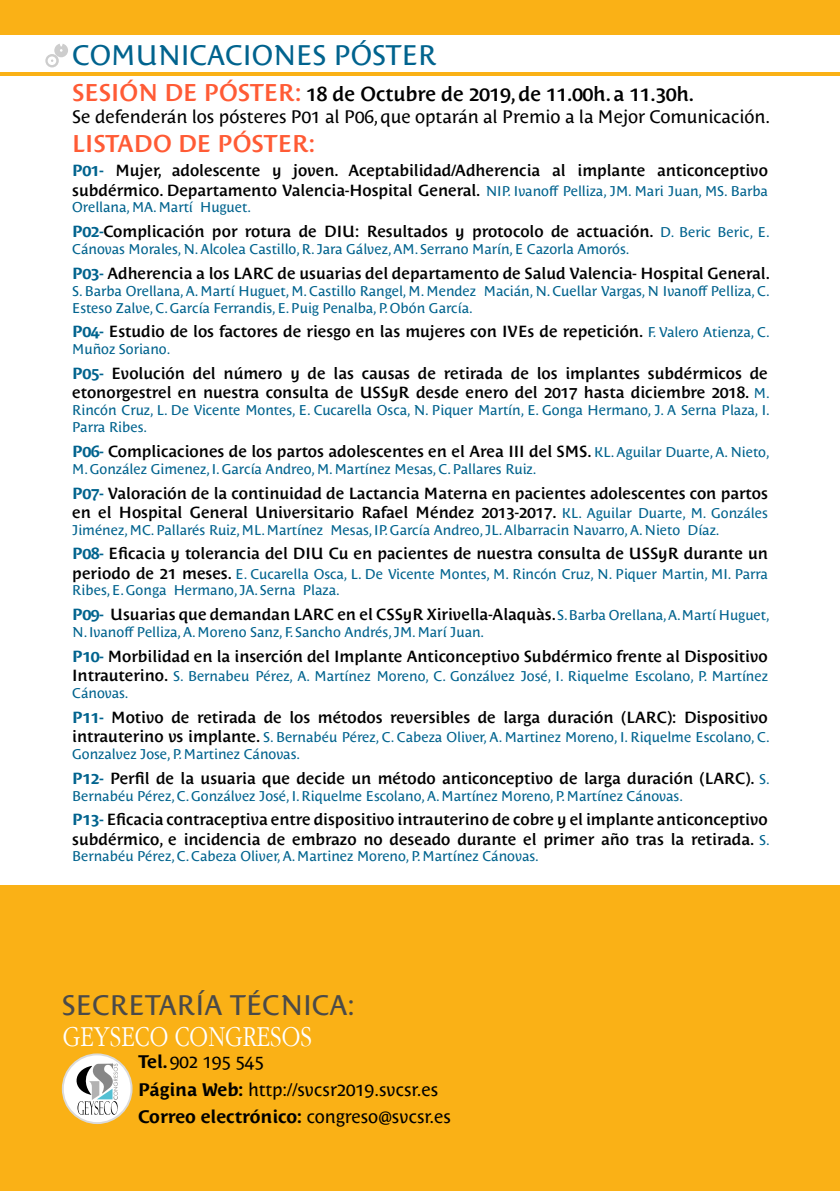
<style>
.page{position:relative;width:840px;height:1191px;background:#fff}
.page>*{position:absolute;margin:0;border:0;box-sizing:border-box;transform-origin:0 0}
.t1{font:30px "Classic Russian Plain";color:#fff}
.t2{font:28px "Costa Ptf";color:#00638e}
.t3{font:28px "Costa Ptf";color:#4a4a49}
.t4{font:600 24px "Costa Ptf";color:#ff5b35}
.t5{font:600 20px "Costa Ptf";color:#000}
.t6{font:18px/27.2px "Costa Ptf";color:#000}
.t7{font:600 16px/19.2px "Costa Ptf";color:#000}
.t8{font:14px/16.8px "Costa Ptf";color:#00638e}
.s1{font-size:24px;color:#ff5b35}
.s2{font-weight:700;color:#00638e}
.s3{font-weight:400;font-size:14px;color:#00638e}
.s4{font-weight:600;font-size:16px;color:#000}
.s5{font-weight:700}
</style>
<div class="page">
<svg style="left:45px;top:44px;width:23px;height:23px"></svg>
<hr style="left:0;top:72px;width:839px;height:4px;background:#fab116">
<div style="left:0;top:885px;width:839px;height:306px;background:#fab116"></div>
<svg style="left:62px;top:1053px;width:70px;height:71px"></svg>
<div style="left:64px;top:1055px;width:66px;height:67px;background:#fff;border-radius:50%"></div>
<svg style="left:71px;top:1063px;width:47px;height:51px"></svg>
<div style="left:0;top:0;width:839px;height:34px;background:#fab116"></div>
<h2 class="t2" style="left:72px;top:39px;width:366px">COMUNICACIONES PÓSTER</h2>
<p class="t5" style="left:72px;top:83px;width:623px"><span class="s1">SESIÓN DE PÓSTER:</span> 18 de Octubre de 2019, de 11.00h. a 11.30h.</p>
<p class="t6" style="left:72px;top:103px;width:699px">Se defenderán los pósteres P01 al P06, que optarán al Premio a la Mejor Comunicación.</p>
<h3 class="t4" style="left:72px;top:130px;width:244px">LISTADO DE PÓSTER:</h3>
<p class="t7" style="left:72px;top:161px;width:696px"><span class="s2">P01-</span> Mujer, adolescente y joven. Aceptabilidad/Adherencia al implante anticonceptivo subdérmico. Departamento Valencia-Hospital General. <span class="s3">NIP. Ivanoff Pelliza, JM. Mari Juan, MS. Barba</span></p>
<p class="t8" style="left:72px;top:199px;width:180px">Orellana, MA. Martí Huguet.</p>
<p class="t7" style="left:72px;top:222px;width:698px"><span class="s2">P02-</span>Complicación por rotura de DIU: Resultados y protocolo de actuación. <span class="s3">D. Beric Beric, E.</span></p>
<p class="t8" style="left:72px;top:241px;width:558px">Cánovas Morales, N. Alcolea Castillo, R. Jara Gálvez, AM. Serrano Marín, E Cazorla Amorós.</p>
<p class="t7" style="left:72px;top:264px;width:698px"><span class="s2">P03-</span> Adherencia a los LARC de usuarias del departamento de Salud Valencia- Hospital General.</p>
<p class="t8" style="left:72px;top:282px;width:698px">S. Barba Orellana, A. Martí Huguet, M. Castillo Rangel, M. Mendez Macián, N. Cuellar Vargas, N Ivanoff Pelliza, C.<br>Esteso Zalve, C. García Ferrandis, E. Puig Penalba, P. Obón García.</p>
<p class="t7" style="left:72px;top:322px;width:698px"><span class="s2">P04-</span> Estudio de los factores de riesgo en las mujeres con IVEs de repetición. <span class="s3">F. Valero Atienza, C.</span></p>
<p class="t8" style="left:72px;top:341px;width:100px">Muñoz Soriano.</p>
<p class="t7" style="left:72px;top:364px;width:698px"><span class="s2">P05-</span> Evolución del número y de las causas de retirada de los implantes subdérmicos de etonorgestrel en nuestra consulta de USSyR desde enero del 2017 hasta diciembre 2018. <span class="s3">M.</span></p>
<p class="t8" style="left:72px;top:402px;width:698px">Rincón Cruz, L. De Vicente Montes, E. Cucarella Osca, N. Piquer Martín, E. Gonga Hermano, J. A Serna Plaza, I.<br>Parra Ribes.</p>
<p class="t7" style="left:72px;top:442px;width:698px"><span class="s2">P06-</span> Complicaciones de los partos adolescentes en el Area III del SMS. <span class="s3">KL. Aguilar Duarte, A. Nieto,</span></p>
<p class="t8" style="left:72px;top:460px;width:465px">M. González Gimenez, I. García Andreo, M. Martínez Mesas, C. Pallares Ruiz.</p>
<p class="t7" style="left:72px;top:483px;width:696px"><span class="s2">P07-</span> Valoración de la continuidad de Lactancia Materna en pacientes adolescentes con partos en el Hospital General Universitario Rafael Méndez 2013-2017. <span class="s3">KL. Aguilar Duarte, M. Gonzáles</span></p>
<p class="t8" style="left:72px;top:521px;width:648px">Jiménez, MC. Pallarés Ruiz, ML. Martínez Mesas, IP. García Andreo, JL. Albarracin Navarro, A. Nieto Díaz.</p>
<p class="t7" style="left:72px;top:544px;width:696px"><span class="s2">P08-</span> Eficacia y tolerancia del DIU Cu en pacientes de nuestra consulta de USSyR durante un</p>
<p class="t8" style="left:72px;top:565px;width:696px"><span class="s4">periodo de 21 meses.</span> E. Cucarella Osca, L. De Vicente Montes, M. Rincón Cruz, N. Piquer Martin, MI. Parra<br>Ribes, E. Gonga Hermano, JA. Serna Plaza.</p>
<p class="t7" style="left:72px;top:605px;width:698px"><span class="s2">P09-</span> Usuarias que demandan LARC en el CSSyR Xirivella-Alaquàs. <span class="s3">S. Barba Orellana, A. Martí Huguet,</span></p>
<p class="t8" style="left:72px;top:624px;width:413px">N. Ivanoff Pelliza, A. Moreno Sanz, F. Sancho Andrés, JM. Marí Juan.</p>
<p class="t7" style="left:72px;top:647px;width:696px"><span class="s2">P10-</span> Morbilidad en la inserción del Implante Anticonceptivo Subdérmico frente al Dispositivo</p>
<p class="t8" style="left:72px;top:668px;width:696px"><span class="s4">Intrauterino.</span> S. Bernabeu Pérez, A. Martínez Moreno, C. Gonzálvez José, I. Riquelme Escolano, P. Martínez<br>Cánovas.</p>
<p class="t7" style="left:72px;top:708px;width:696px"><span class="s2">P11-</span> Motivo de retirada de los métodos reversibles de larga duración (LARC): Dispositivo</p>
<p class="t8" style="left:72px;top:729px;width:698px"><span class="s4">intrauterino vs implante.</span> S. Bernabéu Pérez, C. Cabeza Oliver, A. Martinez Moreno, I. Riquelme Escolano, C.<br>Gonzalvez Jose, P. Martinez Cánovas.</p>
<p class="t7" style="left:72px;top:768px;width:698px"><span class="s2">P12-</span> Perfil de la usuaria que decide un método anticonceptivo de larga duración (LARC). <span class="s3">S.</span></p>
<p class="t8" style="left:72px;top:787px;width:612px">Bernabéu Pérez, C. Gonzálvez José, I. Riquelme Escolano, A. Martínez Moreno, P. Martínez Cánovas.</p>
<p class="t7" style="left:72px;top:810px;width:698px"><span class="s2">P13-</span> Eficacia contraceptiva entre dispositivo intrauterino de cobre y el implante anticonceptivo subdérmico, e incidencia de embrazo no deseado durante el primer año tras la retirada. <span class="s3">S.</span></p>
<p class="t8" style="left:72px;top:848px;width:468px">Bernabéu Pérez, C. Cabeza Oliver, A. Martinez Moreno, P. Martínez Cánovas.</p>
<h2 class="t3" style="left:62px;top:989px;width:294px">SECRETARÍA TÉCNICA:</h2>
<h1 class="t1" style="left:63px;top:1018px;width:251px">GEYSECO CONGRESOS</h1>
<p class="t6" style="left:138px;top:1048px;width:314px"><span class="s5">Tel.</span> 902 195 545<br><span class="s5">Página Web:</span> http://svcsr2019.svcsr.es<br><span class="s5">Correo electrónico:</span> congreso@svcsr.es</p>
</div>
